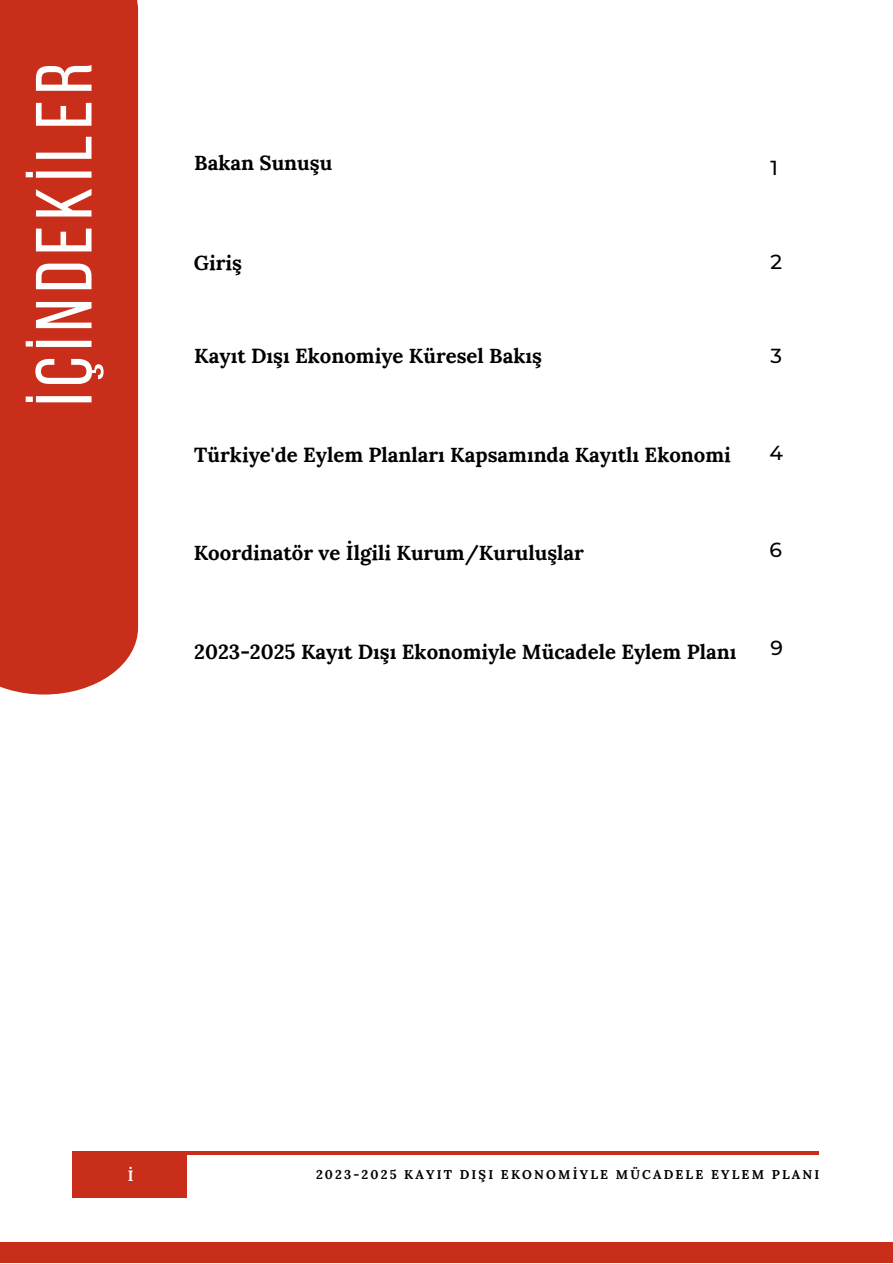
<style>
.page{position:relative;width:893px;height:1264px;background:#fff}
.page>*{position:absolute;margin:0;border:0;box-sizing:border-box;transform-origin:0 0}
.t1{font:79.35px "Bebas Neue";letter-spacing:.08em;color:#fff}
.t2{font:700 20.4px "Lora";color:#000}
.t3{font:500 20.25px "Montserrat";color:#000}
.t4{font:700 15px "Lora";color:#fff}
.t5{font:700 12.75px "Lora";letter-spacing:.17em;color:#000}
</style>
<div class="page">
<div style="left:0;top:1242px;width:892px;height:20px;background:#c82e19"></div>
<div style="left:72px;top:1151px;width:115px;height:46px;background:#c82e19"></div>
<hr style="left:72px;top:1151px;width:747px;height:3px;background:#c82e19">
<div style="left:0;top:0;width:138px;height:694px;background:#c82e19"></div>
<h1 class="t1" style="left:32px;top:405px;width:344px;rotate:-90deg">İçİndekİLer</h1>
<p class="t2" style="left:194px;top:149px;width:139px">Bakan Sunuşu</p>
<p class="t3" style="left:770px;top:156px;width:9px">1</p>
<p class="t2" style="left:194px;top:249px;width:50px">Giriş</p>
<p class="t3" style="left:770px;top:249px;width:13px">2</p>
<p class="t2" style="left:194px;top:342px;width:349px">Kayıt Dışı Ekonomiye Küresel Bakış</p>
<p class="t3" style="left:770px;top:343px;width:13px">3</p>
<p class="t2" style="left:194px;top:441px;width:538px">Türkiye'de Eylem Planları Kapsamında Kayıtlı Ekonomi</p>
<p class="t3" style="left:769px;top:440px;width:15px">4</p>
<p class="t2" style="left:194px;top:540px;width:391px">Koordinatör ve İlgili Kurum/Kuruluşlar</p>
<p class="t3" style="left:769px;top:538px;width:14px">6</p>
<p class="t2" style="left:194px;top:638px;width:543px">2023-2025 Kayıt Dışı Ekonomiyle Mücadele Eylem Planı</p>
<p class="t3" style="left:770px;top:635px;width:14px">9</p>
<p class="t4" style="left:128px;top:1166px;width:7px">İ</p>
<p class="t5" style="left:316px;top:1165px;width:505px">2023-2025 KAYIT DIŞI EKONOMİYLE MÜCADELE EYLEM PLANI</p>
</div>
